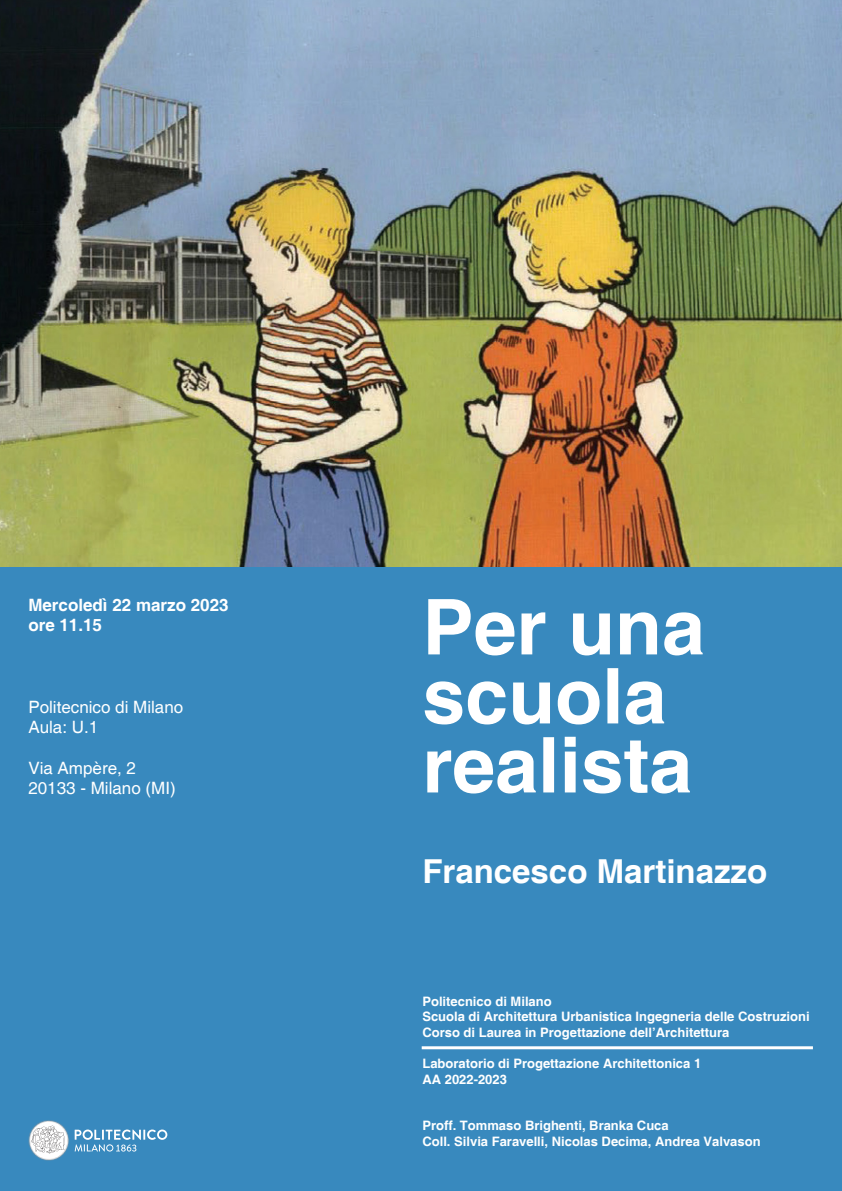
<style>
.page{position:relative;width:842px;height:1191px;background:#fff}
.page>*{position:absolute;margin:0;border:0;box-sizing:border-box;transform-origin:0 0}
.t1{font:700 77px/69px "Helvetica";color:#fff}
.t2{font:700 33px "Helvetica";color:#fff}
.t3{font:17px "Helvetica";color:#fff}
.t4{font:700 17px "Helvetica";color:#fff}
.t5{font:700 13px "Helvetica";color:#fff}
</style>
<div class="page">
<div style="left:0;top:566px;width:842px;height:625px;background:#3889be"></div>
<hr style="left:422px;top:1046px;width:391px;height:3px;background:#fff">
<svg style="left:75px;top:1129px;width:92px;height:22px;background:#6ba7ce"></svg>
<svg style="left:28px;top:1120px;width:41px;height:40px"></svg>
<img style="left:0;top:0;width:842px;height:566px">
<p class="t4" style="left:28px;top:594px;width:202px">Mercoledì 22 marzo 2023</p>
<p class="t4" style="left:28px;top:615px;width:75px">ore 11.15</p>
<p class="t3" style="left:28px;top:697px;width:156px">Politecnico di Milano</p>
<p class="t3" style="left:28px;top:717px;width:71px">Aula: U.1</p>
<p class="t3" style="left:28px;top:758px;width:109px">Via Ampère, 2</p>
<p class="t3" style="left:28px;top:778px;width:149px">20133 - Milano (MI)</p>
<p class="t1" style="left:422px;top:596px;width:284px">Per una scuola realista</p>
<p class="t2" style="left:422px;top:850px;width:346px">Francesco Martinazzo</p>
<p class="t5" style="left:422px;top:993px;width:131px">Politecnico di Milano</p>
<p class="t5" style="left:422px;top:1008px;width:389px">Scuola di Architettura Urbanistica Ingegneria delle Costruzioni</p>
<p class="t5" style="left:422px;top:1024px;width:309px">Corso di Laurea in Progettazione dell’Architettura</p>
<p class="t5" style="left:422px;top:1055px;width:280px">Laboratorio di Progettazione Architettonica 1</p>
<p class="t5" style="left:422px;top:1071px;width:86px">AA 2022-2023</p>
<p class="t5" style="left:422px;top:1117px;width:248px">Proff. Tommaso Brighenti, Branka Cuca</p>
<p class="t5" style="left:422px;top:1133px;width:340px">Coll. Silvia Faravelli, Nicolas Decima, Andrea Valvason</p>
</div>
